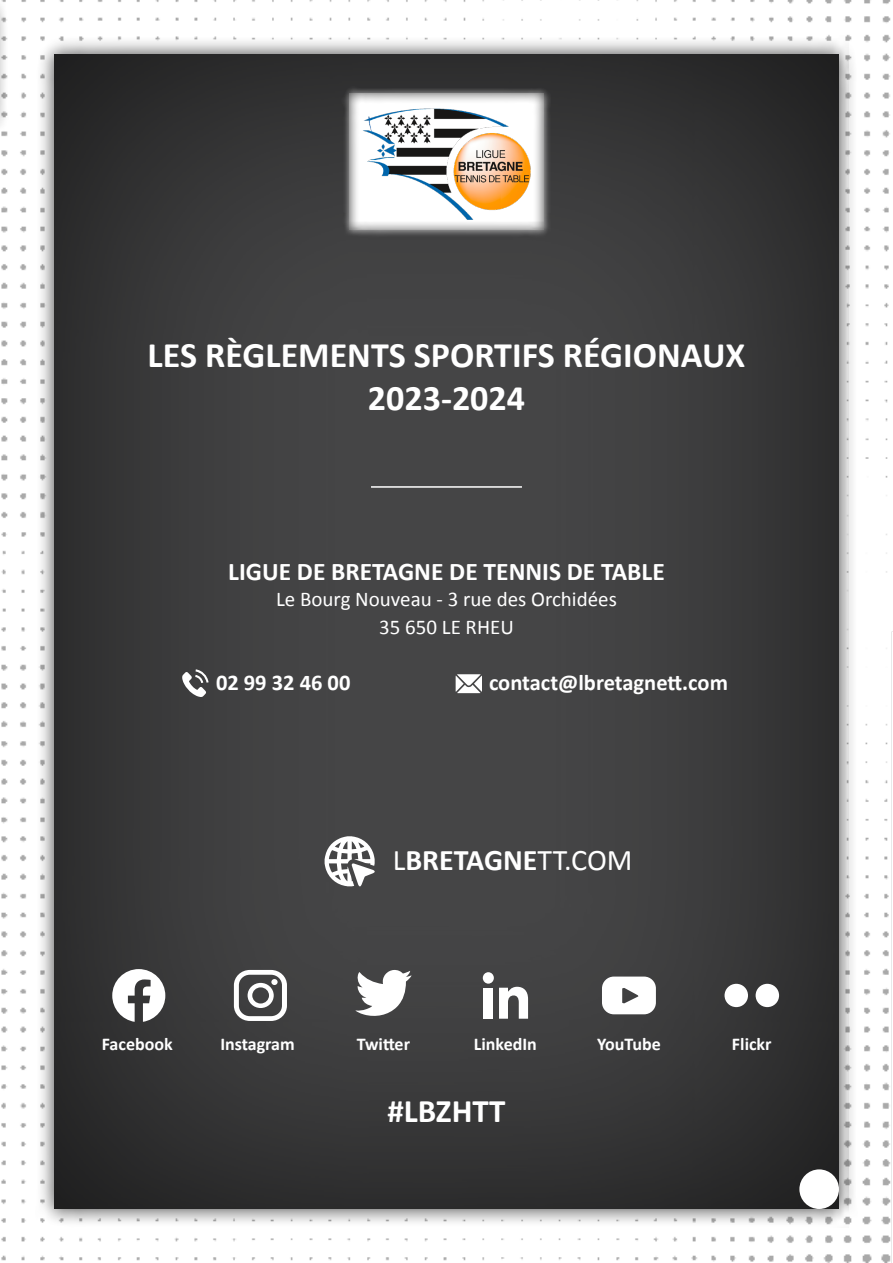
<style>
.page{position:relative;width:893px;height:1263px;background:#fff}
.page>*{position:absolute;margin:0;border:0;box-sizing:border-box;transform-origin:0 0}
.t1{font:700 36px/43.2px "Calibri";color:#fff;text-align:center}
.t2{font:700 33px "Calibri";color:#fff}
.t3{font:700 30px "Calibri";color:#fff}
.t4{font:700 25.5px "Calibri";color:#fff}
.t5{font:700 22.5px "Calibri";color:#fff}
.t6{font:21px/28.8px "Calibri";color:#fff;text-align:center}
.t7{font:700 18px "Calibri";color:#fff}
.s1{font-weight:400}
</style>
<div class="page">
<img style="left:0;top:0;width:893px;height:1263px">
<div style="left:35px;top:35px;width:823px;height:1193px;background:#000;opacity:.75"></div>
<div style="left:42px;top:42px;width:810px;height:1167px;background:#000;opacity:.75"></div>
<div style="left:342px;top:86px;width:209px;height:151px;background:#fff;opacity:.75"></div>
<div style="left:335px;top:83px;width:222px;height:148px;background:#000;opacity:.75"></div>
<img style="left:357px;top:98px;width:179px;height:132px">
<hr style="left:371px;top:486px;width:151px;height:2px;background:#fff">
<svg style="left:182px;top:669px;width:27px;height:28px"></svg>
<svg style="left:456px;top:674px;width:26px;height:19px"></svg>
<svg style="left:112px;top:969px;width:53px;height:53px"></svg>
<svg style="left:234px;top:970px;width:53px;height:51px"></svg>
<svg style="left:355px;top:970px;width:56px;height:48px"></svg>
<div style="left:484px;top:988px;width:9px;height:31px;background:#fff"></div>
<div style="left:483px;top:972px;width:11px;height:12px;background:#fff;border-radius:50%"></div>
<svg style="left:499px;top:987px;width:29px;height:32px"></svg>
<svg style="left:602px;top:976px;width:54px;height:38px"></svg>
<div style="left:724px;top:984px;width:24px;height:23px;background:#fff;border-radius:50%"></div>
<div style="left:755px;top:984px;width:24px;height:23px;background:#fff;border-radius:50%"></div>
<svg style="left:325px;top:836px;width:50px;height:50px"></svg>
<div style="left:799px;top:1169px;width:40px;height:40px;background:#fff;border-radius:50%"></div>
<h1 class="t1" style="left:148px;top:332px;width:599px">LES RÈGLEMENTS SPORTIFS RÉGIONAUX<br>2023-2024</h1>
<h3 class="t4" style="left:228px;top:554px;width:438px">LIGUE DE BRETAGNE DE TENNIS DE TABLE</h3>
<p class="t6" style="left:276px;top:584px;width:342px">Le Bourg Nouveau - 3 rue des Orchidées<br>35 650 LE RHEU</p>
<p class="t5" style="left:216px;top:667px;width:136px">02 99 32 46 00</p>
<p class="t5" style="left:489px;top:667px;width:240px">contact@lbretagnett.com</p>
<h3 class="t3" style="left:393px;top:839px;width:241px"><span class="s1">L</span>BRETAGNE<span class="s1">TT.COM</span></h3>
<p class="t7" style="left:102px;top:1032px;width:72px">Facebook</p>
<p class="t7" style="left:220px;top:1032px;width:76px">Instagram</p>
<p class="t7" style="left:357px;top:1032px;width:55px">Twitter</p>
<p class="t7" style="left:474px;top:1032px;width:65px">LinkedIn</p>
<p class="t7" style="left:597px;top:1032px;width:65px">YouTube</p>
<p class="t7" style="left:732px;top:1032px;width:41px">Flickr</p>
<h2 class="t2" style="left:387px;top:1087px;width:120px">#LBZHTT</h2>
</div>
